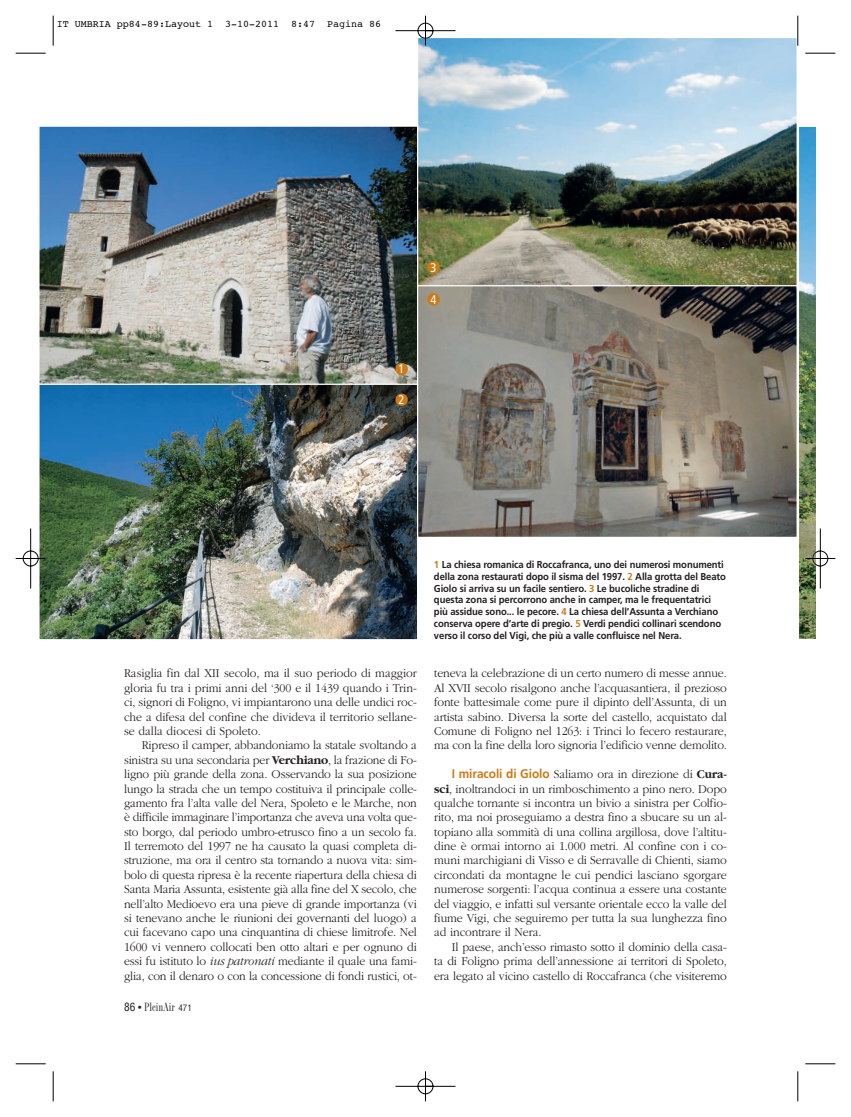
<style>
.page{position:relative;width:851px;height:1117px;background:#fff}
.page>*{position:absolute;margin:0;border:0;box-sizing:border-box;transform-origin:0 0}
.t1{font:300 12.5px/14.4px "Garamond";letter-spacing:-.01em;color:#231f20;text-align:justify;scale:.95 1}
.t2{font:12.5px "Fashion Compressed No Three LT";color:#231f20}
.t3{font:condensed 12.5px "Frutiger";color:#fff}
.t4{font:700 10px/11.9px "Frutiger";letter-spacing:-.01em;color:#231f20;scale:.95 1}
.t5{font:10px "Courier";color:#000}
.s1{font-weight:700}
.s2{font-style:italic}
.s3{font-family:"Helvetica";font-stretch:condensed;font-size:11.25px}
.s4{font-family:"Helvetica";font-stretch:condensed;font-size:10px}
.s5{font-family:"Helvetica";font-stretch:condensed;font-size:8.75px}
.s6{color:#cb7a16}
.s7{font-family:"Frutiger";font-weight:700;color:#cb7a16}
</style>
<div class="page">
<img style="left:15px;top:15px;width:820px;height:1086px">
<p class="t5" style="left:57px;top:19px;width:326px">IT UMBRIA pp84-89:Layout 1 3-10-2011 8:47 Pagina 86</p>
<p class="t3" style="left:398px;top:364px;width:7px">1</p>
<p class="t3" style="left:398px;top:394px;width:7px">2</p>
<p class="t3" style="left:430px;top:262px;width:7px">3</p>
<p class="t3" style="left:430px;top:294px;width:7px">4</p>
<p class="t1" style="left:124px;top:667px;width:309px">Rasiglia fin dal XII secolo, ma il suo periodo di maggior gloria fu tra i primi anni del ‘300 e il 1439 quando i Trin&shy;ci, signori di Foligno, vi impiantarono una delle undici roc&shy;che a difesa del confine che divideva il territorio sellane&shy;se dalla diocesi di Spoleto.</p>
<p class="t1" style="left:124px;top:739px;width:310px;text-indent:18px">Ripreso il camper, abbandoniamo la statale svoltando a sinistra su una secondaria per <span class="s1">Verchiano</span>, la frazione di Fo&shy;ligno più grande della zona. Osservando la sua posizione lungo la strada che un tempo costituiva il principale colle&shy;gamento fra l’alta valle del Nera, Spoleto e le Marche, non è difficile immaginare l’importanza che aveva una volta que&shy;sto borgo, dal periodo umbro-etrusco fino a un secolo fa.<br>Il terremoto del 1997 ne ha causato la quasi completa di&shy;struzione, ma ora il centro sta tornando a nuova vita: sim&shy;bolo di questa ripresa è la recente riapertura della chiesa di Santa Maria Assunta, esistente già alla fine del X secolo, che nell’alto Medioevo era una pieve di grande importanza (vi si tenevano anche le riunioni dei governanti del luogo) a cui facevano capo una cinquantina di chiese limitrofe. Nel 1600 vi vennero collocati ben otto altari e per ognuno di essi fu istituto lo <span class="s2">ius patronati</span> mediante il quale una fami&shy;glia, con il denaro o con la concessione di fondi rustici, ot-</p>
<p class="t2" style="left:124px;top:1002px;width:69px"><span class="s3">86</span> <span class="s4">•</span> PleinAir <span class="s5">471</span></p>
<p class="t4" style="left:434px;top:559px;width:309px"><span class="s6">1</span> La chiesa romanica di Roccafranca, uno dei numerosi monumenti della zona restaurati dopo il sisma del 1997. <span class="s6">2</span> Alla grotta del Beato Giolo si arriva su un facile sentiero. <span class="s6">3</span> Le bucoliche stradine di questa zona si percorrono anche in camper, ma le frequentatrici più assidue sono... le pecore. <span class="s6">4</span> La chiesa dell’Assunta a Verchiano conserva opere d’arte di pregio. <span class="s6">5</span> Verdi pendici collinari scendono verso il corso del Vigi, che più a valle confluisce nel Nera.</p>
<p class="t1" style="left:434px;top:667px;width:310px">teneva la celebrazione di un certo numero di messe annue.<br>Al XVII secolo risalgono anche l’acquasantiera, il prezioso fonte battesimale come pure il dipinto dell’Assunta, di un artista sabino. Diversa la sorte del castello, acquistato dal Comune di Foligno nel 1263: i Trinci lo fecero restaurare, ma con la fine della loro signoria l’edificio venne demolito.</p>
<p class="t1" style="left:434px;top:767px;width:309px;text-indent:18px"><span class="s7">I miracoli di Giolo</span> Saliamo ora in direzione di <span class="s1">Cura&shy;sci</span>, inoltrandoci in un rimboschimento a pino nero. Dopo qualche tornante si incontra un bivio a sinistra per Colfio&shy;rito, ma noi proseguiamo a destra fino a sbucare su un al&shy;topiano alla sommità di una collina argillosa, dove l’altitu&shy;dine è ormai intorno ai 1.000 metri. Al confine con i co&shy;muni marchigiani di Visso e di Serravalle di Chienti, siamo circondati da montagne le cui pendici lasciano sgorgare numerose sorgenti: l’acqua continua a essere una costante del viaggio, e infatti sul versante orientale ecco la valle del fiume Vigi, che seguiremo per tutta la sua lunghezza fino ad incontrare il Nera.</p>
<p class="t1" style="left:434px;top:940px;width:309px;text-indent:18px">Il paese, anch’esso rimasto sotto il dominio della casa&shy;ta di Foligno prima dell’annessione ai territori di Spoleto, era legato al vicino castello di Roccafranca (che visiteremo</p>
</div>
